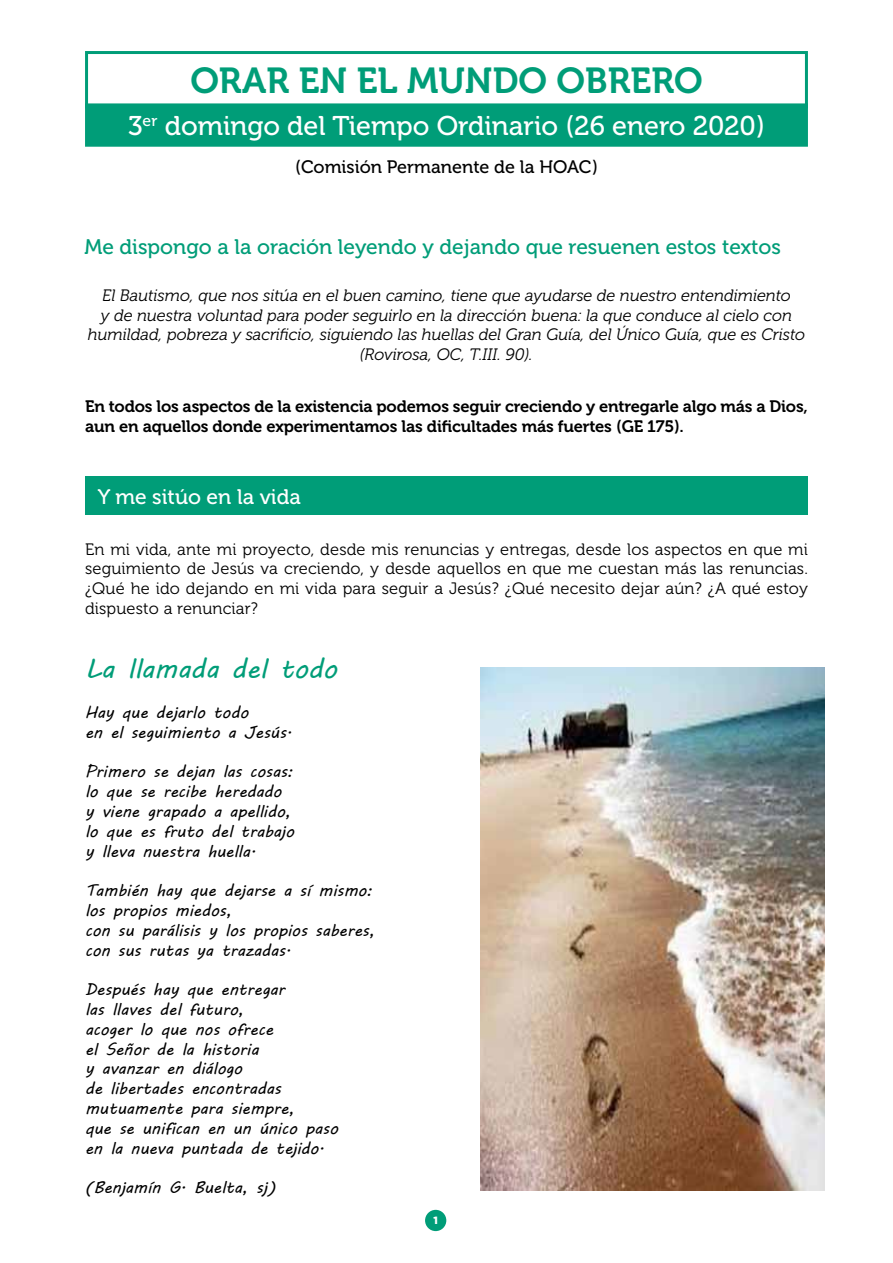
<style>
.page{position:relative;width:893px;height:1263px;background:#fff}
.page>*{position:absolute;margin:0;border:0;box-sizing:border-box;transform-origin:0 0}
.t1{font:36px "Museo 700";color:#009d78}
.t2{font:27px "Museo 500";color:#fff}
.t3{font:27px "MV Boli";color:#009d78}
.t4{font:21px "Museo 500";color:#009d78}
.t5{font:21px "Museo 500";color:#fff}
.t6{font:18px "Museo 500";color:#000}
.t7{font:16.5px/19.8px "MV Boli";color:#000}
.t8{font:italic 16.5px/19.8px "Museo 300";color:#000;text-align:center}
.t9{font:16.5px/19.8px "Museo 300";letter-spacing:.01em;color:#000;text-align:justify}
.t10{font:16.5px/19.8px "Museo 700";letter-spacing:-.01em;color:#000}
.t11{font:900 10.5px "Gotham HTF";color:#fff}
</style>
<div class="page">
<div style="left:85px;top:51px;width:723px;height:57px;border:3px solid #009d78"></div>
<div style="left:87px;top:105px;width:719px;height:40px;background:#009d78"></div>
<div style="left:85px;top:103px;width:723px;height:44px;border:3px solid #009d78"></div>
<div style="left:425px;top:1210px;width:21px;height:21px;background:#009d78;border-radius:50%"></div>
<div style="left:85px;top:477px;width:723px;height:38px;background:#009d78"></div>
<img style="left:480px;top:668px;width:345px;height:523px">
<h1 class="t1" style="left:190px;top:61px;width:514px">ORAR EN EL MUNDO OBRERO</h1>
<h2 class="t2" style="left:128px;top:111px;width:638px">3<sup>er</sup> domingo del Tiempo Ordinario (26 enero 2020)</h2>
<p class="t6" style="left:295px;top:157px;width:304px">(Comisión Permanente de la HOAC)</p>
<p class="t4" style="left:84px;top:235px;width:698px">Me dispongo a la oración leyendo y dejando que resuenen estos textos</p>
<p class="t8" style="left:88px;top:285px;width:719px">El Bautismo, que nos sitúa en el buen camino, tiene que ayudarse de nuestro entendimiento<br>y de nuestra voluntad para poder seguirlo en la dirección buena: la que conduce al cielo con humildad, pobreza y sacrificio, siguiendo las huellas del Gran Guía, del Único Guía, que es Cristo (Rovirosa, OC, T.III. 90).</p>
<p class="t10" style="left:85px;top:397px;width:724px">En todos los aspectos de la existencia podemos seguir creciendo y entregarle algo más a Dios, aun en aquellos donde experimentamos las dificultades más fuertes (GE 175).</p>
<p class="t5" style="left:98px;top:485px;width:205px">Y me sitúo en la vida</p>
<p class="t9" style="left:85px;top:539px;width:724px">En mi vida, ante mi proyecto, desde mis renuncias y entregas, desde los aspectos en que mi seguimiento de Jesús va creciendo, y desde aquellos en que me cuestan más las renuncias. ¿Qué he ido dejando en mi vida para seguir a Jesús? ¿Qué necesito dejar aún? ¿A qué estoy dispuesto a renunciar?</p>
<h2 class="t3" style="left:85px;top:651px;width:254px">La llamada del todo</h2>
<p class="t7" style="left:85px;top:702px;width:209px">Hay que dejarlo todo<br>en el seguimiento a Jesús.</p>
<p class="t7" style="left:85px;top:761px;width:211px">Primero se dejan las cosas: lo que se recibe heredado y viene grapado a apellido, lo que es fruto del trabajo y lleva nuestra huella.</p>
<p class="t7" style="left:85px;top:880px;width:291px">También hay que dejarse a sí mismo: los propios miedos,<br>con su parálisis y los propios saberes, con sus rutas ya trazadas.</p>
<p class="t7" style="left:85px;top:979px;width:255px">Después hay que entregar<br>las llaves del futuro,<br>acoger lo que nos ofrece<br>el Señor de la historia<br>y avanzar en diálogo<br>de libertades encontradas mutuamente para siempre,<br>que se unifican en un único paso en la nueva puntada de tejido.</p>
<p class="t7" style="left:85px;top:1177px;width:193px">(Benjamín G. Buelta, sj)</p>
<p class="t11" style="left:433px;top:1214px;width:6px">1</p>
</div>
